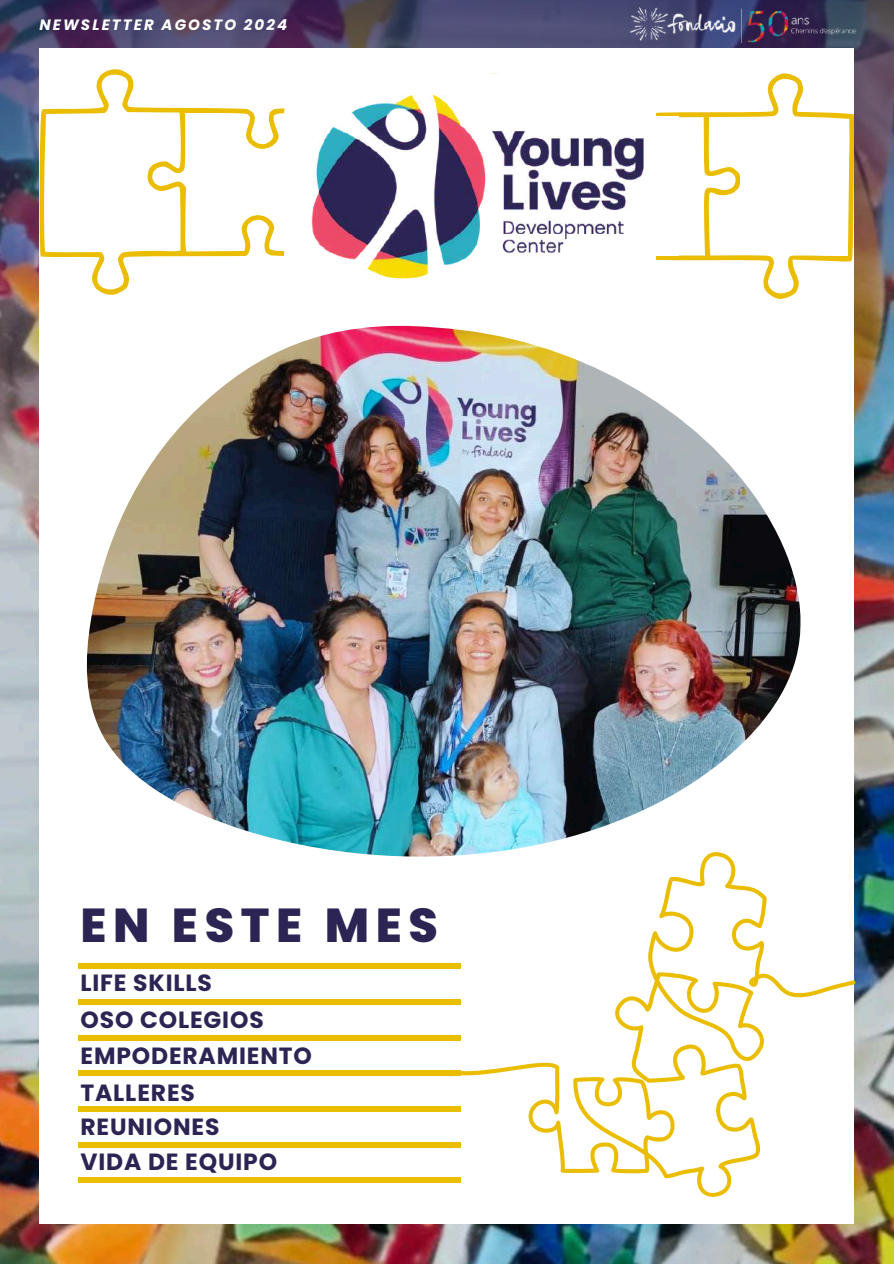
<style>
.page{position:relative;width:894px;height:1264px;background:#fff}
.page>*{position:absolute;margin:0;border:0;box-sizing:border-box;transform-origin:0 0}
.t1{font:800 47.55px "Poppins";letter-spacing:.14em;color:#2c2453}
.t2{font:700 23.4px/36.5px "Poppins";letter-spacing:.035em;color:#2c2453}
.t3{font:italic 700 15px "Poppins";letter-spacing:.14em;color:#fff}
</style>
<div class="page">
<img style="left:0;top:466px;width:893px;height:797px">
<img style="left:0;top:0;width:893px;height:466px">
<div style="left:39px;top:48px;width:814px;height:1175px;background:#fff"></div>
<div style="left:78px;top:1070px;width:382px;height:6px;background:#ebbd00"></div>
<div style="left:78px;top:963px;width:382px;height:6px;background:#ebbd00"></div>
<div style="left:78px;top:998px;width:382px;height:6px;background:#ebbd00"></div>
<div style="left:78px;top:1034px;width:382px;height:6px;background:#ebbd00"></div>
<div style="left:78px;top:1105px;width:382px;height:6px;background:#ebbd00"></div>
<div style="left:78px;top:1177px;width:382px;height:6px;background:#ebbd00"></div>
<div style="left:78px;top:1141px;width:382px;height:6px;background:#ebbd00"></div>
<img style="left:606px;top:0;width:270px;height:51px">
<img style="left:87px;top:326px;width:713px;height:530px">
<svg style="left:456px;top:852px;width:399px;height:346px"></svg>
<svg style="left:655px;top:73px;width:198px;height:226px"></svg>
<svg style="left:39px;top:69px;width:245px;height:226px"></svg>
<div style="left:491px;top:116px;width:187px;height:139px;background:#fff"></div>
<img style="left:311px;top:94px;width:333px;height:185px">
<p class="t3" style="left:39px;top:15px;width:249px">NEWSLETTER AGOSTO 2024</p>
<h1 class="t1" style="left:80px;top:891px;width:359px">EN ESTE MES</h1>
<p class="t2" style="left:80px;top:964px;width:233px">LIFE SKILLS<br>OSO COLEGIOS<br>EMPODERAMIENTO</p>
<p class="t2" style="left:80px;top:1074px;width:116px">TALLERES</p>
<p class="t2" style="left:80px;top:1108px;width:140px">REUNIONES</p>
<p class="t2" style="left:80px;top:1143px;width:198px">VIDA DE EQUIPO</p>
</div>
